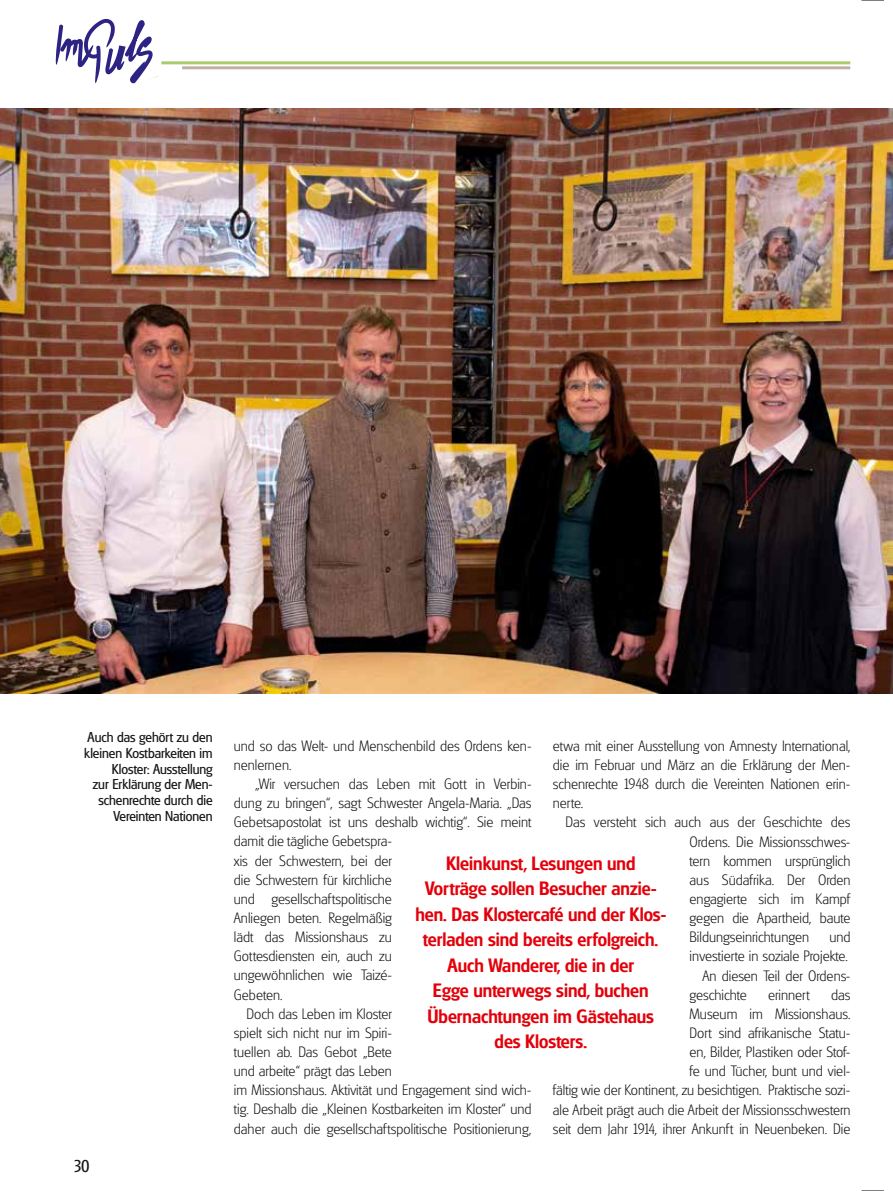
<style>
.page{position:relative;width:893px;height:1191px;background:#fff}
.page>*{position:absolute;margin:0;border:0;box-sizing:border-box;transform-origin:0 0}
.t1{font:500 20.25px/25.5px "Glasgow Pro";color:#e3000a;text-align:center}
.t2{font:18px "Glasgow Pro";color:#181716}
.t3{font:300 15.75px/19.2px "Glasgow Pro";color:#181716;text-align:justify}
.t4{font:15px/15.9px "Glasgow Pro";color:#181716;text-align:right}
</style>
<div class="page">
<svg style="left:55px;top:18px;width:103px;height:66px"></svg>
<hr style="left:161px;top:61px;width:689px;height:3px;background:#a7cc6b">
<hr style="left:182px;top:66px;width:668px;height:3px;background:#c3aea7">
<img style="left:0;top:108px;width:880px;height:585px">
<img style="left:880px;top:108px;width:13px;height:585px">
<svg style="left:861px;top:0;width:23px;height:1px"></svg>
<svg style="left:861px;top:1190px;width:23px;height:1px"></svg>
<p class="t4" style="left:84px;top:728px;width:130px">Auch das gehört zu den kleinen Kostbarkeiten im<br>Kloster: Ausstellung<br>zur Erklärung der Men&shy;schenrechte durch die<br>Vereinten Nationen</p>
<p class="t2" style="left:74px;top:1155px;width:17px">30</p>
<p class="t3" style="left:234px;top:736px;width:299px">und so das Welt- und Menschenbild des Ordens ken&shy;nenlernen.</p>
<p class="t3" style="left:255px;top:774px;width:278px">„Wir versuchen das Leben mit Gott in Verbin-</p>
<p class="t3" style="left:234px;top:793px;width:299px">dung zu bringen“, sagt Schwester Angela-Maria. „Das</p>
<p class="t3" style="left:234px;top:812px;width:299px">Gebetsapostolat ist uns deshalb wichtig“. Sie meint</p>
<p class="t3" style="left:234px;top:831px;width:160px">damit die tägliche Gebetspra-</p>
<p class="t3" style="left:234px;top:851px;width:160px">xis der Schwestern, bei der</p>
<p class="t3" style="left:234px;top:870px;width:160px">die Schwestern für kirchliche</p>
<p class="t3" style="left:234px;top:889px;width:160px">und gesellschaftspolitische</p>
<p class="t3" style="left:234px;top:908px;width:160px">Anliegen beten. Regelmäßig</p>
<p class="t3" style="left:234px;top:927px;width:160px">lädt das Missionshaus zu</p>
<p class="t3" style="left:234px;top:946px;width:160px">Gottesdiensten ein, auch zu</p>
<p class="t3" style="left:234px;top:965px;width:160px">ungewöhnlichen wie Taizé-</p>
<p class="t3" style="left:234px;top:985px;width:50px">Gebeten.</p>
<p class="t3" style="left:247px;top:1004px;width:147px">Doch das Leben im Kloster</p>
<p class="t3" style="left:234px;top:1023px;width:160px">spielt sich nicht nur im Spiri-</p>
<p class="t3" style="left:234px;top:1042px;width:160px">tuellen ab. Das Gebot „Bete</p>
<p class="t3" style="left:234px;top:1061px;width:160px">und arbeite“ prägt das Leben</p>
<p class="t3" style="left:234px;top:1080px;width:299px">im Missionshaus. Aktivität und Engagement sind wich-</p>
<p class="t3" style="left:234px;top:1099px;width:299px">tig. Deshalb die „Kleinen Kostbarkeiten im Kloster“ und</p>
<p class="t3" style="left:234px;top:1118px;width:299px">daher auch die gesellschaftspolitische Positionierung,</p>
<p class="t3" style="left:553px;top:736px;width:299px">etwa mit einer Ausstellung von Amnesty International, die im Februar und März an die Erklärung der Men&shy;schenrechte 1948 durch die Vereinten Nationen erin&shy;nerte.</p>
<p class="t3" style="left:690px;top:812px;width:162px;text-indent:-124px">Das versteht sich auch aus der Geschichte des Ordens. Die Missionsschwes&shy;tern kommen ursprünglich aus Südafrika. Der Orden engagierte sich im Kampf gegen die Apartheid, baute Bildungseinrichtungen</p>
<p class="t1" style="left:415px;top:850px;width:252px">Kleinkunst, Lesungen und<br>Vorträge sollen Besucher anzie&shy;hen. Das Klostercafé und der Klos&shy;terladen sind bereits erfolgreich.<br>Auch Wanderer, die in der<br>Egge unterwegs sind, buchen<br>Übernachtungen im Gästehaus des Klosters.</p>
<p class="t3" style="left:829px;top:927px;width:23px">und</p>
<p class="t3" style="left:690px;top:946px;width:160px">investierte in soziale Projekte.</p>
<p class="t3" style="left:702px;top:965px;width:150px">An diesen Teil der Ordens-</p>
<p class="t3" style="left:690px;top:985px;width:59px">geschichte</p>
<p class="t3" style="left:768px;top:985px;width:43px">erinnert</p>
<p class="t3" style="left:553px;top:985px;width:299px;text-align:right">das<br>Museum im Missionshaus.<br>Dort sind afrikanische Statu-<br>en, Bilder, Plastiken oder Stof-<br>fe und Tücher, bunt und viel-<br>fältig wie der Kontinent, zu besichtigen. Praktische sozi&shy;ale Arbeit prägt auch die Arbeit der Missionsschwestern seit dem Jahr 1914, ihrer Ankunft in Neuenbeken. Die</p>
</div>
